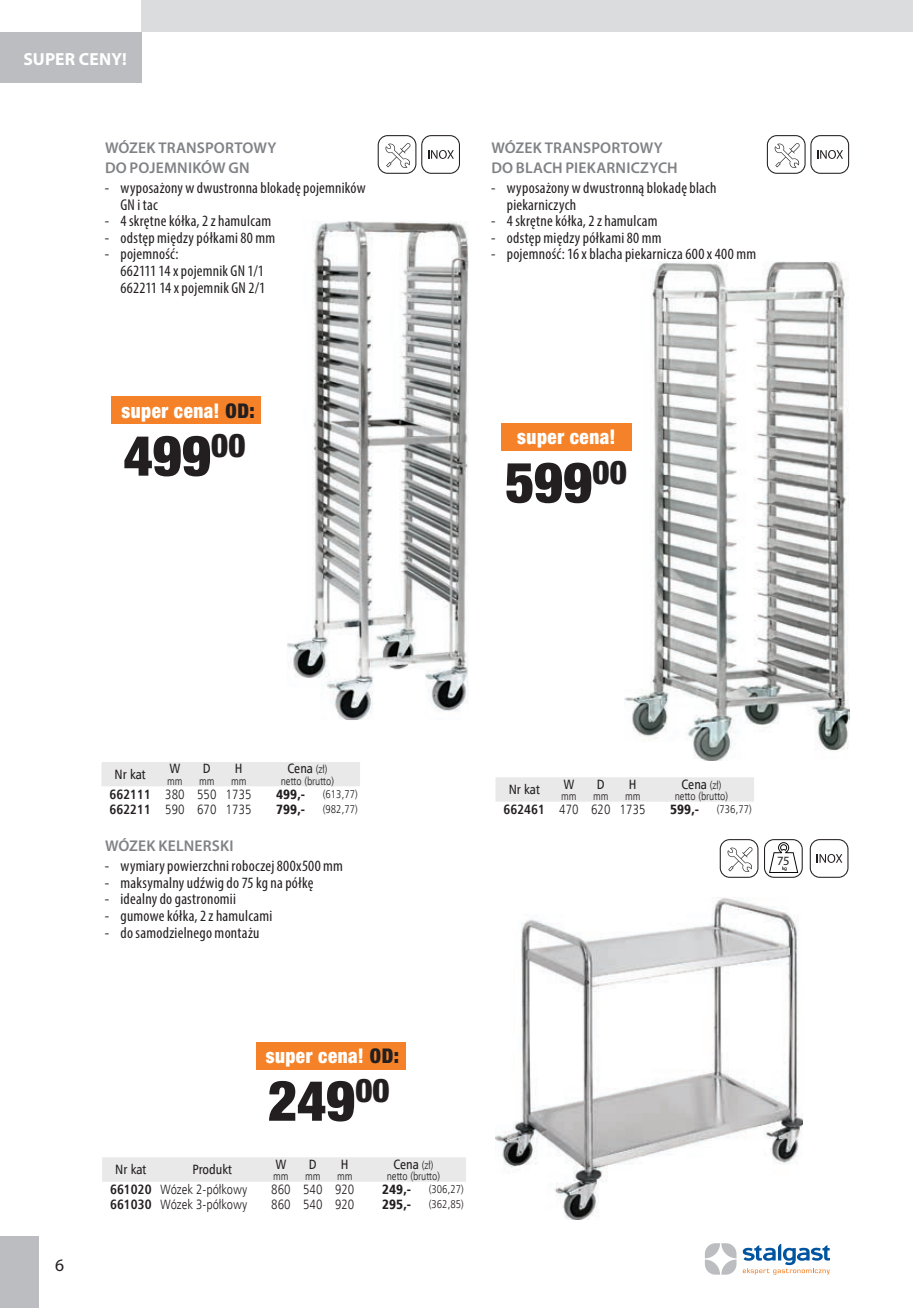
<style>
.page{position:relative;width:913px;height:1308px;background:#fff}
.page>*{position:absolute;margin:0;border:0;box-sizing:border-box;transform-origin:0 0}
.t1{font:900 condensed 56.25px "Helvetica Neue LT Pro";letter-spacing:-.005em;color:#231f20}
.t2{font:900 condensed 20.25px "Helvetica Neue LT Pro";letter-spacing:.03em;color:#fff;scale:.94 1}
.t3{font:700 17.55px "Myriad Pro";letter-spacing:.01em;color:#fff}
.t4{font:17.55px "Myriad Pro";color:#231f20}
.t5{font:condensed 15.75px/16.7px "Myriad Pro";letter-spacing:.015em;color:#231f20}
.t6{font:600 15.53px/19.6px "Myriad Pro";letter-spacing:.01em;color:#808285}
.t7{font:13.5px "Humnst 777 Lt Cn EU";color:#231f20}
.t8{font:13.5px "Humnst 777 Cn EU";color:#231f20}
.t9{font:13.5px "Humnst 777 Blk Cn EU";color:#231f20}
.t10{font:12.6px "Myriad Pro";color:#231f20}
.t11{font:11.25px "Humnst 777 Lt Cn EU";color:#231f20}
.s1{color:#231f20}
.s2{font-family:"Humnst 777 Lt Cn EU";font-size:11.25px}
.s3{font-family:"Humnst 777 Cn EU";font-weight:700}
</style>
<div class="page">
<div style="left:0;top:1236px;width:39px;height:71px;background:#bcbdc0"></div>
<svg style="left:705px;top:1243px;width:31px;height:31px"></svg>
<svg style="left:742px;top:1243px;width:87px;height:31px"></svg>
<img style="left:624px;top:261px;width:224px;height:499px">
<img style="left:287px;top:221px;width:181px;height:499px">
<img style="left:495px;top:898px;width:307px;height:321px">
<svg style="left:766px;top:135px;width:82px;height:39px"></svg>
<svg style="left:377px;top:135px;width:83px;height:39px"></svg>
<svg style="left:809px;top:839px;width:39px;height:38px"></svg>
<svg style="left:719px;top:839px;width:83px;height:38px"></svg>
<div style="left:500px;top:423px;width:131px;height:28px;background:#f58229"></div>
<div style="left:256px;top:1042px;width:149px;height:27px;background:#f58229"></div>
<div style="left:112px;top:397px;width:149px;height:27px;background:#f58229"></div>
<div style="left:101px;top:762px;width:259px;height:24px;background:#e9e9e9"></div>
<div style="left:495px;top:777px;width:258px;height:25px;background:#e9e9e9"></div>
<div style="left:102px;top:1157px;width:364px;height:25px;background:#e9e9e9"></div>
<div style="left:141px;top:0;width:771px;height:32px;background:#dbdcde"></div>
<div style="left:0;top:32px;width:141px;height:50px;background:#bcbdc0"></div>
<p class="t3" style="left:23px;top:52px;width:105px">SUPER CENY!</p>
<p class="t6" style="left:105px;top:139px;width:173px">WÓZEK TRANSPORTOWY<br>DO POJEMNIKÓW GN</p>
<p class="t5" style="left:120px;top:181px;width:247px;text-indent:-16px">- wyposażony w dwustronna blokadę pojemników<br>GN i tac</p>
<p class="t5" style="left:105px;top:214px;width:168px">- 4 skrętne kółka, 2 z hamulcam</p>
<p class="t5" style="left:105px;top:231px;width:172px">- odstęp między półkami 80 mm</p>
<p class="t5" style="left:120px;top:247px;width:146px;text-indent:-16px">- pojemność:<br>662111 14 x pojemnik GN 1/1<br>662211 14 x pojemnik GN 2/1</p>
<p class="t2" style="left:121px;top:403px;width:143px">super cena! <span class="s1">OD:</span></p>
<h1 class="t1" style="left:123px;top:435px;width:123px">499<sup>00</sup></h1>
<p class="t6" style="left:491px;top:139px;width:188px">WÓZEK TRANSPORTOWY<br>DO BLACH PIEKARNICZYCH</p>
<p class="t5" style="left:506px;top:181px;width:211px;text-indent:-16px">- wyposażony w dwustronną blokadę blach piekarniczych</p>
<p class="t5" style="left:491px;top:214px;width:168px">- 4 skrętne kółka, 2 z hamulcam</p>
<p class="t5" style="left:491px;top:231px;width:172px">- odstęp między półkami 80 mm</p>
<p class="t5" style="left:491px;top:247px;width:266px">- pojemność: 16 x blacha piekarnicza 600 x 400 mm</p>
<p class="t2" style="left:517px;top:430px;width:106px">super cena!</p>
<h1 class="t1" style="left:505px;top:462px;width:123px">599<sup>00</sup></h1>
<p class="t8" style="left:115px;top:766px;width:33px">Nr kat</p>
<p class="t8" style="left:169px;top:760px;width:13px">W</p>
<p class="t11" style="left:167px;top:774px;width:17px">mm</p>
<p class="t8" style="left:203px;top:760px;width:9px">D</p>
<p class="t11" style="left:199px;top:774px;width:17px">mm</p>
<p class="t8" style="left:235px;top:760px;width:9px">H</p>
<p class="t11" style="left:231px;top:774px;width:17px">mm</p>
<p class="t8" style="left:287px;top:760px;width:42px">Cena <span class="s2">(zł)</span></p>
<p class="t11" style="left:280px;top:774px;width:55px">netto (brutto)</p>
<p class="t7" style="left:109px;top:785px;width:144px"><span class="s3">662111</span> 380 550 1735</p>
<p class="t9" style="left:276px;top:785px;width:31px">499,-</p>
<p class="t11" style="left:323px;top:787px;width:36px">(613,77)</p>
<p class="t7" style="left:109px;top:800px;width:144px"><span class="s3">662211</span> 590 670 1735</p>
<p class="t9" style="left:276px;top:800px;width:31px">799,-</p>
<p class="t11" style="left:323px;top:802px;width:36px">(982,77)</p>
<p class="t6" style="left:105px;top:837px;width:130px">WÓZEK KELNERSKI</p>
<p class="t5" style="left:105px;top:859px;width:239px">- wymiary powierzchni roboczej 800x500 mm</p>
<p class="t5" style="left:105px;top:875px;width:210px">- maksymalny udźwig do 75 kg na półkę</p>
<p class="t5" style="left:105px;top:892px;width:132px">- idealny do gastronomii</p>
<p class="t5" style="left:105px;top:909px;width:169px">- gumowe kółka, 2 z hamulcami</p>
<p class="t5" style="left:105px;top:925px;width:156px">- do samodzielnego montażu</p>
<p class="t8" style="left:508px;top:781px;width:33px">Nr kat</p>
<p class="t8" style="left:563px;top:775px;width:13px">W</p>
<p class="t11" style="left:561px;top:789px;width:17px">mm</p>
<p class="t8" style="left:596px;top:775px;width:9px">D</p>
<p class="t11" style="left:593px;top:789px;width:17px">mm</p>
<p class="t8" style="left:628px;top:775px;width:9px">H</p>
<p class="t11" style="left:624px;top:789px;width:17px">mm</p>
<p class="t8" style="left:681px;top:775px;width:42px">Cena <span class="s2">(zł)</span></p>
<p class="t11" style="left:674px;top:789px;width:55px">netto (brutto)</p>
<p class="t7" style="left:503px;top:800px;width:144px"><span class="s3">662461</span> 470 620 1735</p>
<p class="t9" style="left:669px;top:800px;width:31px">599,-</p>
<p class="t11" style="left:716px;top:802px;width:36px">(736,77)</p>
<p class="t10" style="left:776px;top:855px;width:14px">75</p>
<p class="t4" style="left:55px;top:1257px;width:11px">6</p>
<p class="t2" style="left:265px;top:1048px;width:143px">super cena! <span class="s1">OD:</span></p>
<p class="t8" style="left:115px;top:1161px;width:33px">Nr kat</p>
<p class="t8" style="left:192px;top:1161px;width:41px">Produkt</p>
<h1 class="t1" style="left:268px;top:1080px;width:123px">249<sup>00</sup></h1>
<p class="t8" style="left:275px;top:1155px;width:13px">W</p>
<p class="t11" style="left:273px;top:1169px;width:17px">mm</p>
<p class="t8" style="left:309px;top:1155px;width:9px">D</p>
<p class="t11" style="left:305px;top:1169px;width:17px">mm</p>
<p class="t8" style="left:341px;top:1155px;width:9px">H</p>
<p class="t11" style="left:337px;top:1169px;width:17px">mm</p>
<p class="t8" style="left:393px;top:1155px;width:41px">Cena <span class="s2">(zł)</span></p>
<p class="t11" style="left:386px;top:1169px;width:55px">netto (brutto)</p>
<p class="t7" style="left:110px;top:1180px;width:139px"><span class="s3">661020</span> Wózek 2-półkowy</p>
<p class="t7" style="left:271px;top:1180px;width:85px">860 540 920</p>
<p class="t9" style="left:382px;top:1180px;width:31px">249,-</p>
<p class="t11" style="left:428px;top:1182px;width:36px">(306,27)</p>
<p class="t7" style="left:110px;top:1196px;width:139px"><span class="s3">661030</span> Wózek 3-półkowy</p>
<p class="t7" style="left:271px;top:1196px;width:85px">860 540 920</p>
<p class="t9" style="left:382px;top:1195px;width:31px">295,-</p>
<p class="t11" style="left:428px;top:1197px;width:36px">(362,85)</p>
</div>
